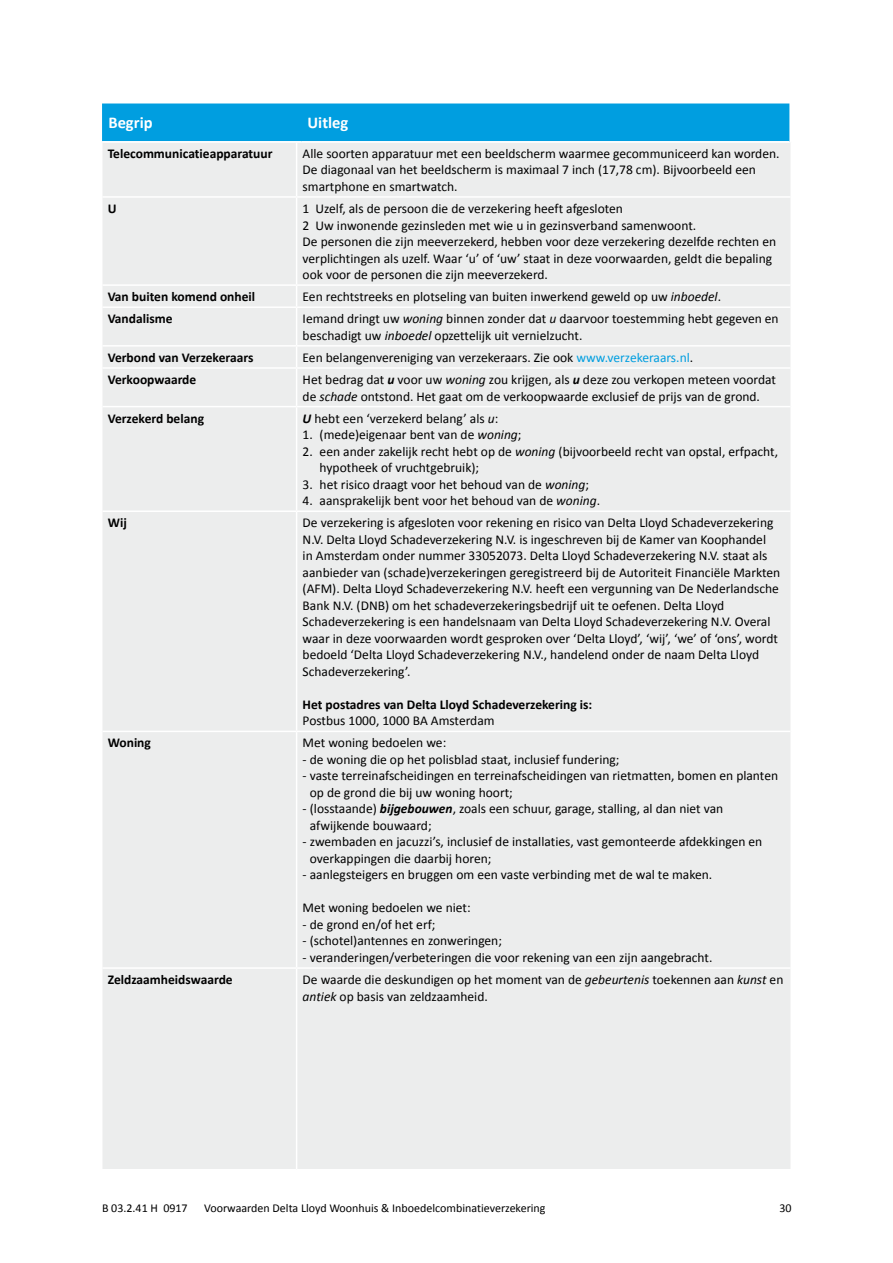
<style>
.page{position:relative;width:893px;height:1263px;background:#fff}
.page>*{position:absolute;margin:0;border:0;box-sizing:border-box;transform-origin:0 0}
.t1{font:700 16.5px "Calibri";color:#fff}
.t2{font:13.5px/16.5px "Calibri";color:#000}
.t3{font:700 13.5px "Calibri";color:#000}
.t4{font:12px "Calibri";color:#000}
.s1{font-style:italic}
.s2{color:#009ee0}
.s3{font-weight:700;font-style:italic}
</style>
<div class="page">
<div style="left:103px;top:143px;width:687px;height:1026px;background:#eceded"></div>
<hr style="left:296px;top:143px;width:1px;height:53px;background:#fff">
<hr style="left:102px;top:196px;width:195px;height:2px;background:#fff">
<hr style="left:297px;top:196px;width:493px;height:2px;background:#fff">
<hr style="left:296px;top:198px;width:1px;height:86px;background:#fff">
<hr style="left:102px;top:284px;width:195px;height:2px;background:#fff">
<hr style="left:297px;top:284px;width:493px;height:2px;background:#fff">
<svg style="left:296px;top:286px;width:1px;height:20px"></svg>
<hr style="left:102px;top:306px;width:195px;height:2px;background:#fff">
<hr style="left:297px;top:306px;width:493px;height:2px;background:#fff">
<hr style="left:296px;top:308px;width:1px;height:37px;background:#fff">
<hr style="left:102px;top:345px;width:195px;height:2px;background:#fff">
<hr style="left:297px;top:345px;width:493px;height:2px;background:#fff">
<svg style="left:296px;top:347px;width:1px;height:20px"></svg>
<hr style="left:102px;top:367px;width:195px;height:2px;background:#fff">
<hr style="left:297px;top:367px;width:493px;height:2px;background:#fff">
<hr style="left:296px;top:369px;width:1px;height:37px;background:#fff">
<hr style="left:102px;top:406px;width:195px;height:1px;background:#fff">
<hr style="left:297px;top:406px;width:493px;height:1px;background:#fff">
<hr style="left:296px;top:407px;width:1px;height:103px;background:#fff">
<hr style="left:102px;top:510px;width:195px;height:2px;background:#fff">
<hr style="left:297px;top:510px;width:493px;height:2px;background:#fff">
<hr style="left:296px;top:512px;width:1px;height:219px;background:#fff">
<hr style="left:102px;top:731px;width:195px;height:1px;background:#fff">
<hr style="left:297px;top:731px;width:493px;height:1px;background:#fff">
<hr style="left:296px;top:732px;width:1px;height:235px;background:#fff">
<hr style="left:102px;top:967px;width:195px;height:2px;background:#fff">
<hr style="left:297px;top:967px;width:493px;height:2px;background:#fff">
<hr style="left:296px;top:969px;width:1px;height:200px;background:#fff">
<div style="left:102px;top:104px;width:687px;height:37px;background:#009ee0"></div>
<p class="t1" style="left:108px;top:112px;width:46px">Begrip</p>
<p class="t1" style="left:308px;top:112px;width:42px">Uitleg</p>
<p class="t3" style="left:108px;top:145px;width:166px">Telecommunicatieapparatuur</p>
<p class="t2" style="left:303px;top:145px;width:478px">Alle soorten apparatuur met een beeldscherm waarmee gecommuniceerd kan worden.<br>De diagonaal van het beeldscherm is maximaal 7 inch (17,78 cm). Bijvoorbeeld een smartphone en smartwatch.</p>
<p class="t3" style="left:108px;top:200px;width:10px">U</p>
<p class="t2" style="left:303px;top:200px;width:475px">1 Uzelf, als de persoon die de verzekering heeft afgesloten<br>2 Uw inwonende gezinsleden met wie u in gezinsverband samenwoont.<br>De personen die zijn meeverzekerd, hebben voor deze verzekering dezelfde rechten en verplichtingen als uzelf. Waar ‘u’ of ‘uw’ staat in deze voorwaarden, geldt die bepaling ook voor de personen die zijn meeverzekerd.</p>
<p class="t3" style="left:108px;top:288px;width:149px">Van buiten komend onheil</p>
<p class="t2" style="left:303px;top:288px;width:420px">Een rechtstreeks en plotseling van buiten inwerkend geweld op uw <span class="s1">inboedel</span>.</p>
<p class="t3" style="left:108px;top:310px;width:66px">Vandalisme</p>
<p class="t2" style="left:303px;top:310px;width:478px">Iemand dringt uw <span class="s1">woning</span> binnen zonder dat <span class="s1">u</span> daarvoor toestemming hebt gegeven en beschadigt uw <span class="s1">inboedel</span> opzettelijk uit vernielzucht.</p>
<p class="t3" style="left:108px;top:349px;width:147px">Verbond van Verzekeraars</p>
<p class="t2" style="left:303px;top:349px;width:392px">Een belangenvereniging van verzekeraars. Zie ook <span class="s2">www.verzekeraars.nl</span>.</p>
<p class="t3" style="left:108px;top:371px;width:90px">Verkoopwaarde</p>
<p class="t2" style="left:303px;top:371px;width:475px">Het bedrag dat <span class="s3">u</span> voor uw <span class="s1">woning</span> zou krijgen, als <span class="s3">u</span> deze zou verkopen meteen voordat de <span class="s1">schade</span> ontstond. Het gaat om de verkoopwaarde exclusief de prijs van de grond.</p>
<p class="t3" style="left:108px;top:410px;width:98px">Verzekerd belang</p>
<p class="t2" style="left:303px;top:409px;width:197px"><span class="s3">U</span> hebt een ‘verzekerd belang’ als <span class="s1">u</span>:</p>
<p class="t2" style="left:303px;top:426px;width:220px">1. (mede)eigenaar bent van de <span class="s1">woning</span>;</p>
<p class="t2" style="left:320px;top:442px;width:460px;text-indent:-17px">2. een ander zakelijk recht hebt op de <span class="s1">woning</span> (bijvoorbeeld recht van opstal, erfpacht, hypotheek of vruchtgebruik);</p>
<p class="t2" style="left:303px;top:475px;width:288px">3. het risico draagt voor het behoud van de <span class="s1">woning</span>;</p>
<p class="t2" style="left:303px;top:492px;width:299px">4. aansprakelijk bent voor het behoud van de <span class="s1">woning</span>.</p>
<p class="t3" style="left:108px;top:514px;width:20px">Wij</p>
<p class="t2" style="left:303px;top:514px;width:479px">De verzekering is afgesloten voor rekening en risico van Delta Lloyd Schadeverzekering N.V. Delta Lloyd Schadeverzekering N.V. is ingeschreven bij de Kamer van Koophandel<br>in Amsterdam onder nummer 33052073. Delta Lloyd Schadeverzekering N.V. staat als aanbieder van (schade)verzekeringen geregistreerd bij de Autoriteit Financiële Markten (AFM). Delta Lloyd Schadeverzekering N.V. heeft een vergunning van De Nederlandsche Bank N.V. (DNB) om het schadeverzekeringsbedrijf uit te oefenen. Delta Lloyd Schadeverzekering is een handelsnaam van Delta Lloyd Schadeverzekering N.V. Overal waar in deze voorwaarden wordt gesproken over ‘Delta Lloyd’, ‘wij’, ‘we’ of ‘ons’, wordt bedoeld ‘Delta Lloyd Schadeverzekering N.V., handelend onder de naam Delta Lloyd Schadeverzekering’.</p>
<p class="t3" style="left:303px;top:696px;width:291px">Het postadres van Delta Lloyd Schadeverzekering is:</p>
<p class="t2" style="left:303px;top:712px;width:193px">Postbus 1000, 1000 BA Amsterdam</p>
<p class="t3" style="left:108px;top:735px;width:45px">Woning</p>
<p class="t2" style="left:303px;top:734px;width:145px">Met woning bedoelen we:</p>
<p class="t2" style="left:303px;top:751px;width:318px">- de woning die op het polisblad staat, inclusief fundering;</p>
<p class="t2" style="left:310px;top:767px;width:470px;text-indent:-7px">- vaste terreinafscheidingen en terreinafscheidingen van rietmatten, bomen en planten op de grond die bij uw woning hoort;</p>
<p class="t2" style="left:310px;top:800px;width:415px;text-indent:-7px">- (losstaande) <span class="s3">bijgebouwen</span>, zoals een schuur, garage, stalling, al dan niet van afwijkende bouwaard;</p>
<p class="t2" style="left:310px;top:833px;width:454px;text-indent:-7px">- zwembaden en jacuzzi’s, inclusief de installaties, vast gemonteerde afdekkingen en overkappingen die daarbij horen;</p>
<p class="t2" style="left:303px;top:866px;width:411px">- aanlegsteigers en bruggen om een vaste verbinding met de wal te maken.</p>
<p class="t2" style="left:303px;top:899px;width:170px">Met woning bedoelen we niet:</p>
<p class="t2" style="left:303px;top:915px;width:134px">- de grond en/of het erf;</p>
<p class="t2" style="left:303px;top:932px;width:201px">- (schotel)antennes en zonweringen;</p>
<p class="t2" style="left:303px;top:948px;width:411px">- veranderingen/verbeteringen die voor rekening van een zijn aangebracht.</p>
<p class="t3" style="left:108px;top:971px;width:126px">Zeldzaamheidswaarde</p>
<p class="t2" style="left:303px;top:971px;width:482px">De waarde die deskundigen op het moment van de <span class="s1">gebeurtenis</span> toekennen aan <span class="s1">kunst</span> en <span class="s1">antiek</span> op basis van zeldzaamheid.</p>
<p class="t4" style="left:102px;top:1200px;width:87px">B 03.2.41 H 0917</p>
<p class="t4" style="left:204px;top:1200px;width:343px">Voorwaarden Delta Lloyd Woonhuis &amp; Inboedelcombinatieverzekering</p>
<p class="t4" style="left:779px;top:1200px;width:14px">30</p>
</div>
